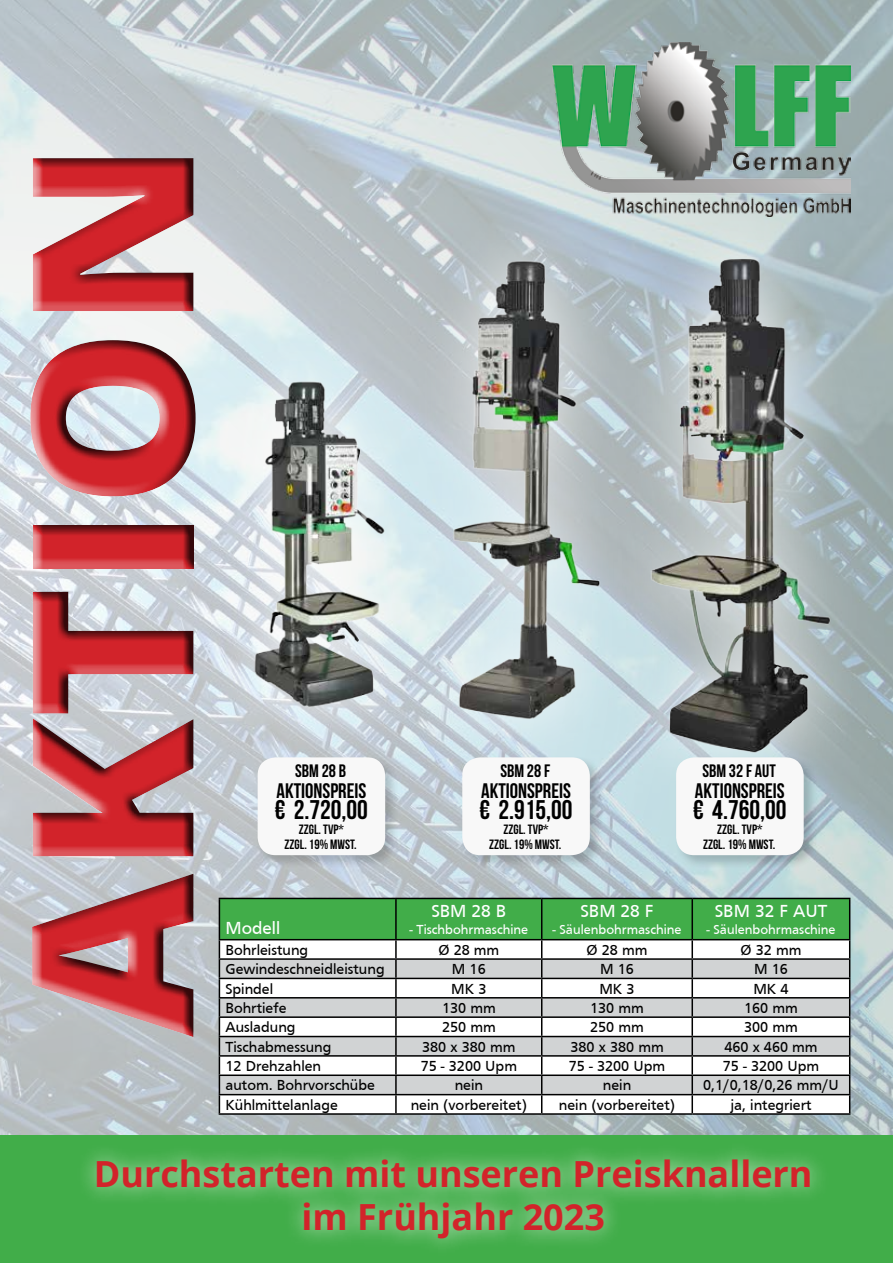
<style>
.page{position:relative;width:893px;height:1263px;background:#fff}
.page>*{position:absolute;margin:0;border:0;box-sizing:border-box;transform-origin:0 0}
.t1{font:800 225px "Open Sans";color:#d2232a}
.t2{font:700 36px/43.2px "Open Sans";color:#d2232a;text-align:center}
.t3{font:27px "Bebas Neue";color:#000}
.t4{font:21px "Bebas Neue";color:#000}
.t5{font:18px "Frutiger";color:#fff}
.t6{font:18px "Bebas Neue";color:#000}
.t7{font:15px "Frutiger";color:#000}
.t8{font:13.5px/15px "Bebas Neue";color:#000;text-align:center}
.t9{font:13.5px "Frutiger";color:#fff}
</style>
<div class="page">
<img style="left:0;top:0;width:893px;height:1135px">
<img style="left:553px;top:43px;width:297px;height:161px">
<div style="left:0;top:1135px;width:893px;height:128px;background:#41ad49"></div>
<div style="left:77px;top:1141px;width:753px;height:117px;background:#fff;opacity:.75"></div>
<div style="left:198px;top:324px;width:237px;height:438px;background:#fff;opacity:.75"></div>
<img style="left:250px;top:379px;width:137px;height:328px">
<div style="left:597px;top:201px;width:284px;height:607px;background:#fff;opacity:.75"></div>
<img style="left:649px;top:245px;width:194px;height:517px">
<div style="left:399px;top:204px;width:250px;height:570px;background:#fff;opacity:.75"></div>
<img style="left:427px;top:245px;width:193px;height:491px">
<svg style="left:219px;top:898px;width:631px;height:215px"></svg>
<hr style="left:219px;top:1113px;width:177px;height:2px;background:#000">
<hr style="left:396px;top:1113px;width:146px;height:2px;background:#000">
<hr style="left:542px;top:1113px;width:150px;height:2px;background:#000">
<hr style="left:692px;top:1113px;width:158px;height:2px;background:#000">
<div style="left:255px;top:755px;width:145px;height:115px;background:#000;opacity:.19"></div>
<div style="left:258px;top:757px;width:127px;height:98px;background:#f8f8f8;border-radius:18px"></div>
<div style="left:460px;top:755px;width:144px;height:115px;background:#000;opacity:.19"></div>
<div style="left:462px;top:757px;width:128px;height:98px;background:#f8f8f8;border-radius:18px"></div>
<div style="left:674px;top:755px;width:144px;height:115px;background:#000;opacity:.19"></div>
<div style="left:676px;top:757px;width:128px;height:98px;background:#f8f8f8;border-radius:18px"></div>
<div style="left:19px;top:149px;width:182px;height:899px;background:#fff;opacity:.75"></div>
<div style="left:25px;top:147px;width:181px;height:899px;background:#000;opacity:.75"></div>
<h1 class="t1" style="left:-59px;top:1037px;width:898px;rotate:-90deg">AKTION</h1>
<p class="t6" style="left:295px;top:761px;width:52px">SBM 28 B</p>
<h3 class="t4" style="left:276px;top:779px;width:91px">AKTIONSPREIS</h3>
<h3 class="t3" style="left:275px;top:795px;width:95px">€ 2.720,00</h3>
<p class="t8" style="left:285px;top:822px;width:74px">ZZGL. TVP*<br>ZZGL. 19% MWST.</p>
<p class="t5" style="left:225px;top:917px;width:56px">Modell</p>
<p class="t6" style="left:500px;top:761px;width:51px">SBM 28 F</p>
<h3 class="t4" style="left:481px;top:779px;width:91px">AKTIONSPREIS</h3>
<h3 class="t3" style="left:479px;top:795px;width:95px">€ 2.915,00</h3>
<p class="t8" style="left:489px;top:822px;width:74px">ZZGL. TVP*<br>ZZGL. 19% MWST.</p>
<p class="t6" style="left:702px;top:761px;width:75px">SBM 32 F AUT</p>
<h3 class="t4" style="left:695px;top:779px;width:91px">AKTIONSPREIS</h3>
<h3 class="t3" style="left:693px;top:795px;width:95px">€ 4.760,00</h3>
<p class="t8" style="left:703px;top:822px;width:74px">ZZGL. TVP*<br>ZZGL. 19% MWST.</p>
<p class="t5" style="left:431px;top:901px;width:77px">SBM 28 B</p>
<p class="t9" style="left:409px;top:921px;width:120px">- Tischbohrmaschine</p>
<p class="t5" style="left:580px;top:901px;width:75px">SBM 28 F</p>
<p class="t9" style="left:552px;top:921px;width:131px">- Säulenbohrmaschine</p>
<p class="t5" style="left:715px;top:901px;width:114px">SBM 32 F AUT</p>
<p class="t9" style="left:706px;top:921px;width:131px">- Säulenbohrmaschine</p>
<p class="t7" style="left:225px;top:941px;width:84px">Bohrleistung</p>
<p class="t7" style="left:438px;top:941px;width:62px">Ø 28 mm</p>
<p class="t7" style="left:587px;top:941px;width:62px">Ø 28 mm</p>
<p class="t7" style="left:740px;top:941px;width:62px">Ø 32 mm</p>
<p class="t7" style="left:225px;top:961px;width:161px">Gewindeschneidleistung</p>
<p class="t7" style="left:452px;top:961px;width:35px">M 16</p>
<p class="t7" style="left:600px;top:961px;width:35px">M 16</p>
<p class="t7" style="left:754px;top:961px;width:35px">M 16</p>
<p class="t7" style="left:225px;top:980px;width:49px">Spindel</p>
<p class="t7" style="left:451px;top:980px;width:37px">MK 3</p>
<p class="t7" style="left:599px;top:980px;width:37px">MK 3</p>
<p class="t7" style="left:753px;top:980px;width:37px">MK 4</p>
<p class="t7" style="left:225px;top:999px;width:63px">Bohrtiefe</p>
<p class="t7" style="left:442px;top:999px;width:55px">130 mm</p>
<p class="t7" style="left:590px;top:999px;width:55px">130 mm</p>
<p class="t7" style="left:744px;top:999px;width:55px">160 mm</p>
<p class="t7" style="left:225px;top:1019px;width:72px">Ausladung</p>
<p class="t7" style="left:442px;top:1019px;width:55px">250 mm</p>
<p class="t7" style="left:590px;top:1019px;width:55px">250 mm</p>
<p class="t7" style="left:744px;top:1019px;width:55px">300 mm</p>
<p class="t7" style="left:225px;top:1038px;width:107px">Tischabmessung</p>
<p class="t7" style="left:422px;top:1038px;width:95px">380 x 380 mm</p>
<p class="t7" style="left:570px;top:1038px;width:95px">380 x 380 mm</p>
<p class="t7" style="left:724px;top:1038px;width:95px">460 x 460 mm</p>
<p class="t7" style="left:225px;top:1057px;width:97px">12 Drehzahlen</p>
<p class="t7" style="left:421px;top:1057px;width:98px">75 - 3200 Upm</p>
<p class="t7" style="left:569px;top:1057px;width:98px">75 - 3200 Upm</p>
<p class="t7" style="left:723px;top:1057px;width:98px">75 - 3200 Upm</p>
<p class="t7" style="left:225px;top:1077px;width:151px">autom. Bohrvorschübe</p>
<p class="t7" style="left:455px;top:1077px;width:30px">nein</p>
<p class="t7" style="left:603px;top:1077px;width:30px">nein</p>
<p class="t7" style="left:703px;top:1077px;width:137px">0,1/0,18/0,26 mm/U</p>
<p class="t7" style="left:225px;top:1096px;width:114px">Kühlmittelanlage</p>
<p class="t7" style="left:411px;top:1096px;width:118px">nein (vorbereitet)</p>
<p class="t7" style="left:559px;top:1096px;width:118px">nein (vorbereitet)</p>
<p class="t7" style="left:730px;top:1096px;width:83px">ja, integriert</p>
<h2 class="t2" style="left:94px;top:1151px;width:720px">Durchstarten mit unseren Preisknallern im Frühjahr 2023</h2>
</div>
